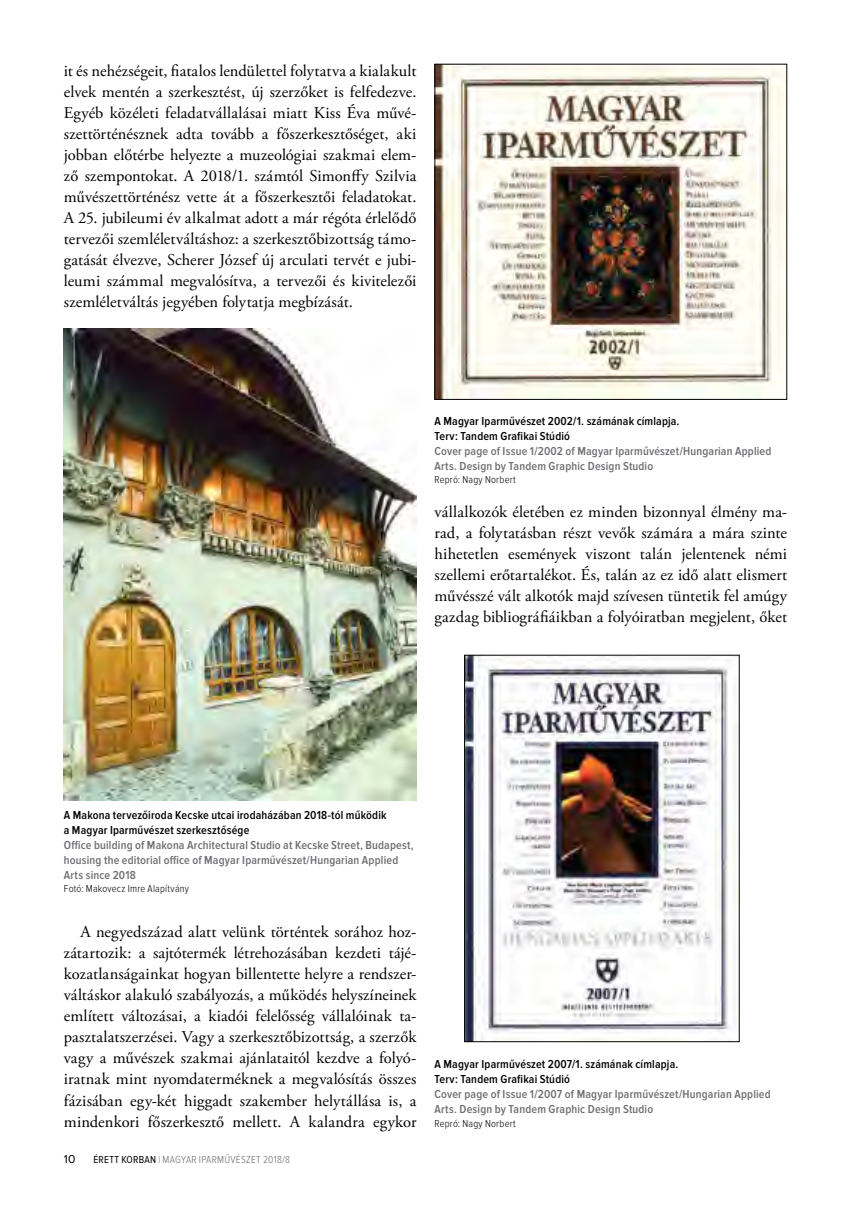
<style>
.page{position:relative;width:851px;height:1212px;background:#fff}
.page>*{position:absolute;margin:0;border:0;box-sizing:border-box;transform-origin:0 0}
.t1{font:16.5px/21px "Adobe Garamond Pro";letter-spacing:.005em;color:#000;text-align:justify}
.t2{font:600 12px/15px "Proxima Nova Cond";letter-spacing:.015em;color:#6d6e71}
.t3{font:600 12px/15px "Proxima Nova Cond";letter-spacing:.015em;color:#000}
.t4{font:12px "Proxima Nova";color:#000}
.t5{font:300 10.5px "Proxima Nova Cond";letter-spacing:.02em;color:#000}
.t6{font:300 10.5px "Proxima Nova Cond";letter-spacing:.025em;color:#6d6e71}
.s1{font-weight:400;color:#000}
</style>
<div class="page">
<img style="left:436px;top:66px;width:349px;height:332px">
<div style="left:434px;top:64px;width:353px;height:336px;border:1px solid #000"></div>
<img style="left:466px;top:657px;width:271px;height:383px">
<div style="left:464px;top:655px;width:275px;height:387px;border:1px solid #000"></div>
<img style="left:64px;top:329px;width:352px;height:472px">
<p class="t1" style="left:64px;top:61px;width:354px">it és nehézségeit, fiatalos lendülettel folytatva a kialakult elvek mentén a szerkesztést, új szerzőket is felfedezve.<br>Egyéb közéleti feladatvállalásai miatt Kiss Éva művé&shy;szettörténésznek adta tovább a főszerkesztőséget, aki jobban előtérbe helyezte a muzeológiai szakmai elem&shy;ző szempontokat. A 2018/1. számtól Simonffy Szilvia művészettörténész vette át a főszerkesztői feladatokat.<br>A 25. jubileumi év alkalmat adott a már régóta érlelődő tervezői szemléletváltáshoz: a szerkesztőbizottság támo&shy;gatását élvezve, Scherer József új arculati tervét e jubi&shy;leumi számmal megvalósítva, a tervezői és kivitelezői szemléletváltás jegyében folytatja megbízását.</p>
<p class="t3" style="left:434px;top:413px;width:246px">A Magyar Iparművészet 2002/1. számának címlapja.<br>Terv: Tandem Grafikai Stúdió</p>
<p class="t2" style="left:434px;top:443px;width:338px">Cover page of Issue 1/2002 of Magyar Iparművészet/Hungarian Applied<br>Arts. Design by Tandem Graphic Design Studio</p>
<p class="t5" style="left:434px;top:474px;width:83px">Repró: Nagy Norbert</p>
<p class="t1" style="left:434px;top:502px;width:354px">vállalkozók életében ez minden bizonnyal élmény ma&shy;rad, a folytatásban részt vevők számára a mára szinte hihetetlen események viszont talán jelentenek némi szellemi erőtartalékot. És, talán az ez idő alatt elismert művésszé vált alkotók majd szívesen tüntetik fel amúgy gazdag bibliográfiáikban a folyóiratban megjelent, őket</p>
<p class="t3" style="left:64px;top:808px;width:324px">A Makona tervezőiroda Kecske utcai irodaházában 2018-tól működik a Magyar Iparművészet szerkesztősége</p>
<p class="t2" style="left:64px;top:838px;width:351px">Office building of Makona Architectural Studio at Kecske Street, Budapest, housing the editorial office of Magyar Iparművészet/Hungarian Applied<br>Arts since 2018</p>
<p class="t5" style="left:64px;top:883px;width:126px">Fotó: Makovecz Imre Alapítvány</p>
<p class="t1" style="left:64px;top:922px;width:354px;text-indent:16px">A negyedszázad alatt velünk történtek sorához hoz&shy;zátartozik: a sajtótermék létrehozásában kezdeti tájé&shy;kozatlanságainkat hogyan billentette helyre a rendszer&shy;váltáskor alakuló szabályozás, a működés helyszíneinek említett változásai, a kiadói felelősség vállalóinak ta&shy;pasztalatszerzései. Vagy a szerkesztőbizottság, a szerzők vagy a művészek szakmai ajánlataitól kezdve a folyó&shy;iratnak mint nyomdaterméknek a megvalósítás összes fázisában egy-két higgadt szakember helytállása is, a mindenkori főszerkesztő mellett. A kalandra egykor</p>
<p class="t4" style="left:64px;top:1152px;width:13px">10</p>
<p class="t6" style="left:94px;top:1153px;width:198px"><span class="s1">ÉRETT KORBAN</span> | MAGYAR IPARMŰVÉSZET 2018/8</p>
<p class="t3" style="left:434px;top:1057px;width:245px">A Magyar Iparművészet 2007/1. számának címlapja.<br>Terv: Tandem Grafikai Stúdió</p>
<p class="t2" style="left:434px;top:1087px;width:338px">Cover page of Issue 1/2007 of Magyar Iparművészet/Hungarian Applied<br>Arts. Design by Tandem Graphic Design Studio</p>
<p class="t5" style="left:434px;top:1117px;width:83px">Repró: Nagy Norbert</p>
</div>
